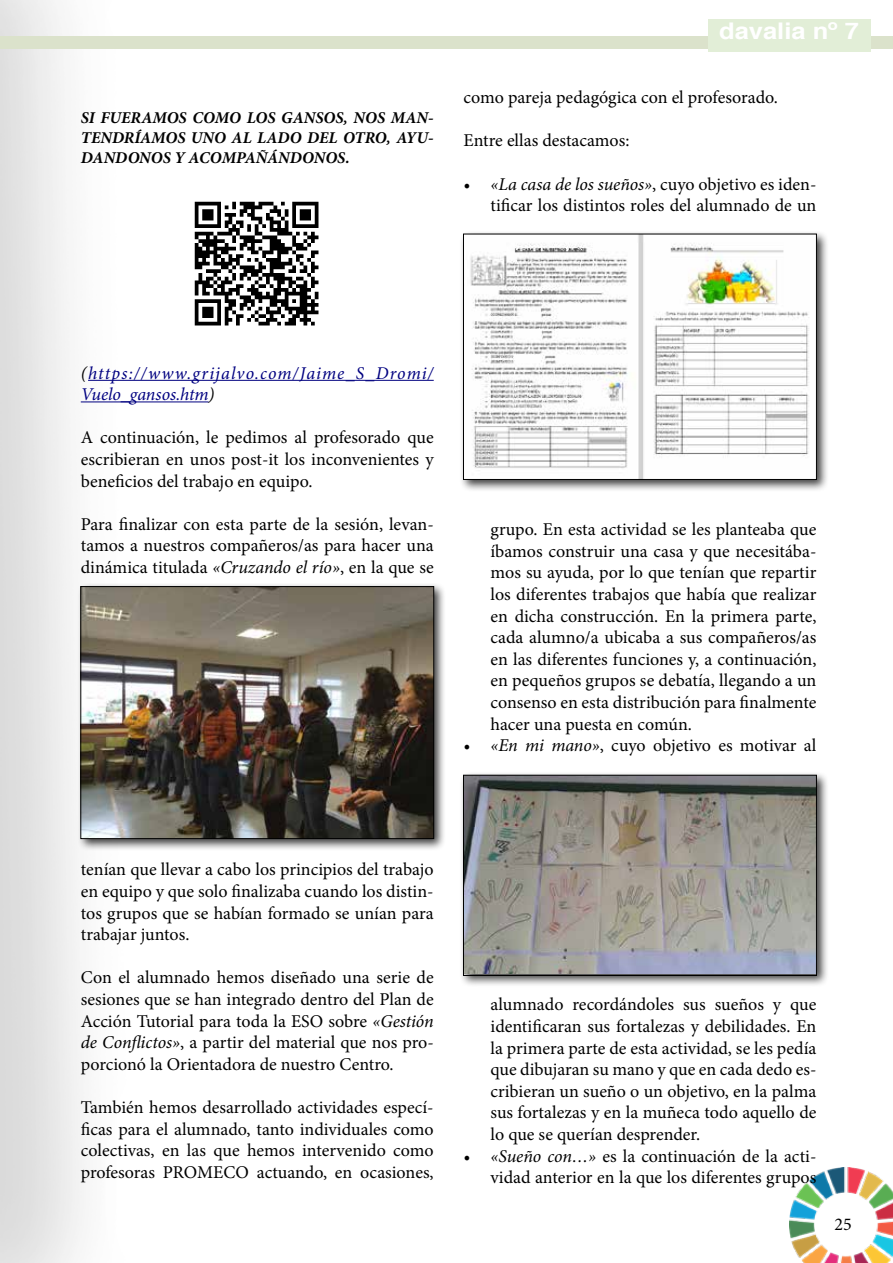
<style>
.page{position:relative;width:893px;height:1263px;background:#fff}
.page>*{position:absolute;margin:0;border:0;box-sizing:border-box;transform-origin:0 0}
.t1{font:700 22.95px "Helvetica";color:#fff;scale:1.11 1}
.t2{font:18px/21.6px "Minion Pro";color:#000;text-align:justify}
.t3{font:italic 18px/21.6px "Minion Pro";letter-spacing:.055em;color:#000080}
.t4{font:italic 700 16.5px/19.8px "Minion Pro";color:#000;text-align:justify}
.s1{font-style:italic}
.s2{color:#000}
</style>
<div class="page">
<img style="left:789px;top:1167px;width:104px;height:96px">
<div style="left:0;top:36px;width:893px;height:13px;background:#dbe2cb"></div>
<div style="left:708px;top:19px;width:162px;height:33px;background:#e2eed7"></div>
<hr style="left:88px;top:380px;width:346px;height:1px;background:#000080">
<hr style="left:81px;top:401px;width:128px;height:1px;background:#000080">
<img style="left:194px;top:201px;width:125px;height:125px">
<div style="left:77px;top:583px;width:370px;height:268px;background:#000;opacity:.75"></div>
<img style="left:83px;top:588px;width:349px;height:249px">
<div style="left:81px;top:586px;width:353px;height:253px;border:1px solid #000"></div>
<div style="left:459px;top:230px;width:370px;height:262px;background:#000;opacity:.75"></div>
<img style="left:465px;top:236px;width:350px;height:242px">
<div style="left:463px;top:234px;width:354px;height:246px;border:1px solid #000"></div>
<div style="left:459px;top:771px;width:370px;height:217px;background:#000;opacity:.75"></div>
<img style="left:465px;top:777px;width:350px;height:197px">
<div style="left:463px;top:775px;width:354px;height:201px;border:1px solid #000"></div>
<p class="t4" style="left:81px;top:107px;width:354px">SI FUERAMOS COMO LOS GANSOS, NOS MAN-TENDRÍAMOS UNO AL LADO DEL OTRO, AYU-DANDONOS Y ACOMPAÑÁNDONOS.</p>
<p class="t1" style="left:719px;top:16px;width:127px">davalia nº 7</p>
<p class="t2" style="left:463px;top:87px;width:316px">como pareja pedagógica con el profesorado.</p>
<p class="t2" style="left:463px;top:130px;width:167px">Entre ellas destacamos:</p>
<p class="t2" style="left:463px;top:173px;width:354px;text-align:right"><span class="s1">• «La casa de los sueños»</span>, cuyo objetivo es iden&shy;tificar los distintos roles del alumnado de un</p>
<p class="t3" style="left:81px;top:362px;width:354px"><span class="s2">(</span>https://www.grijalvo.com/Jaime_S_Dromi/<br>Vuelo_gansos.htm<span class="s2">)</span></p>
<p class="t2" style="left:81px;top:427px;width:354px">A continuación, le pedimos al profesorado que escribieran en unos post-it los inconvenientes y beneficios del trabajo en equipo.</p>
<p class="t2" style="left:81px;top:513px;width:354px">Para finalizar con esta parte de la sesión, levan&shy;tamos a nuestros compañeros/as para hacer una dinámica titulada <span class="s1">«Cruzando el río»</span>, en la que se</p>
<p class="t2" style="left:490px;top:519px;width:327px">grupo. En esta actividad se les planteaba que íbamos construir una casa y que necesitába&shy;mos su ayuda, por lo que tenían que repartir los diferentes trabajos que había que realizar en dicha construcción. En la primera parte, cada alumno/a ubicaba a sus compañeros/as en las diferentes funciones y, a continuación, en pequeños grupos se debatía, llegando a un consenso en esta distribución para finalmente hacer una puesta en común.</p>
<p class="t2" style="left:463px;top:735px;width:354px"><span class="s1">• «En mi mano»</span>, cuyo objetivo es motivar al</p>
<p class="t2" style="left:81px;top:859px;width:354px">tenían que llevar a cabo los principios del trabajo en equipo y que solo finalizaba cuando los distin&shy;tos grupos que se habían formado se unían para trabajar juntos.</p>
<p class="t2" style="left:81px;top:967px;width:354px">Con el alumnado hemos diseñado una serie de sesiones que se han integrado dentro del Plan de Acción Tutorial para toda la ESO sobre <span class="s1">«Gestión de Conflictos»</span>, a partir del material que nos pro&shy;porcionó la Orientadora de nuestro Centro.</p>
<p class="t2" style="left:81px;top:1096px;width:354px">También hemos desarrollado actividades especí&shy;ficas para el alumnado, tanto individuales como colectivas, en las que hemos intervenido como profesoras PROMECO actuando, en ocasiones,</p>
<p class="t2" style="left:490px;top:994px;width:327px">alumnado recordándoles sus sueños y que identificaran sus fortalezas y debilidades. En la primera parte de esta actividad, se les pedía que dibujaran su mano y que en cada dedo es&shy;cribieran un sueño o un objetivo, en la palma sus fortalezas y en la muñeca todo aquello de lo que se querían desprender.</p>
<p class="t2" style="left:463px;top:1145px;width:354px;text-align:right"><span class="s1">• «Sueño con…»</span> es la continuación de la acti&shy;vidad anterior en la que los diferentes grupos</p>
<p class="t2" style="left:834px;top:1213px;width:19px">25</p>
</div>
